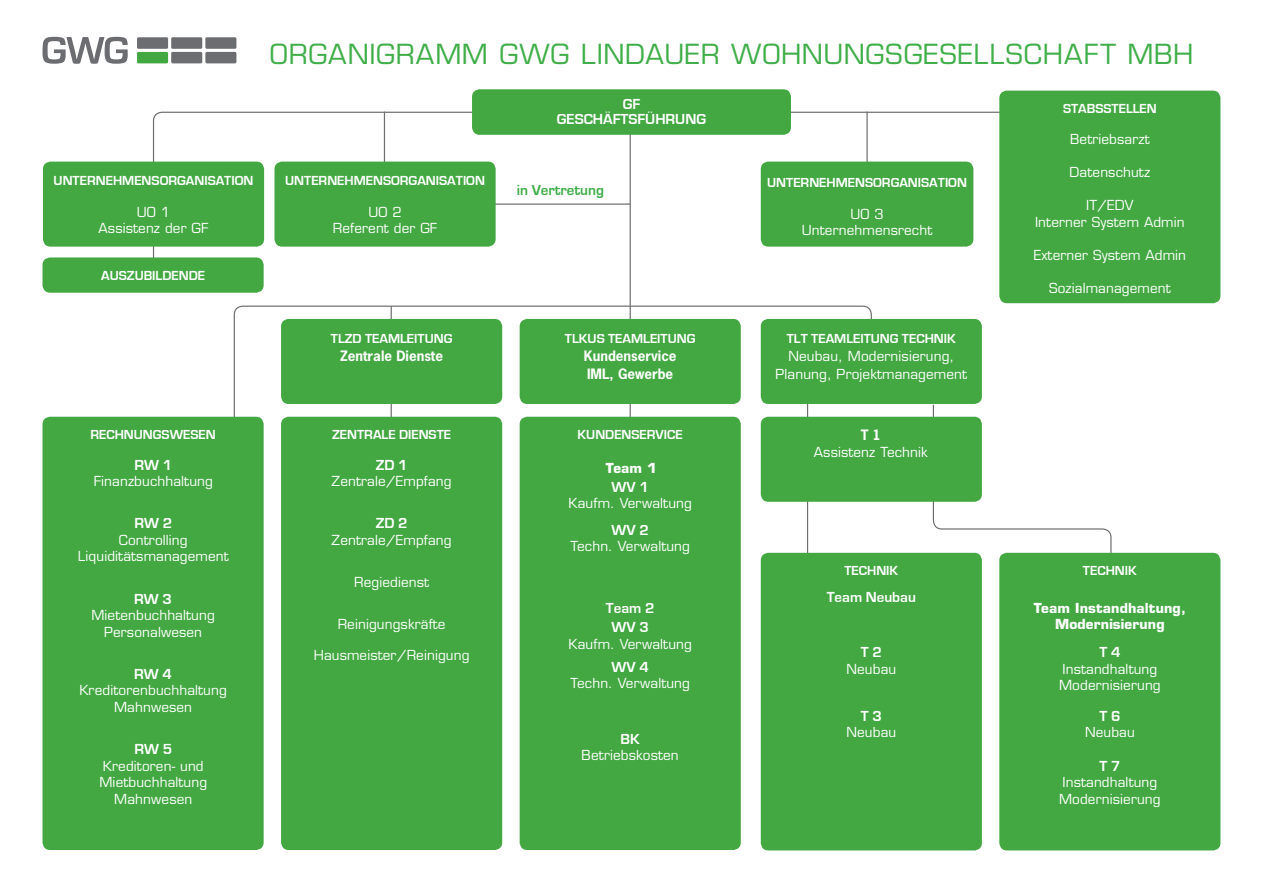
<style>
.page{position:relative;width:1263px;height:893px;background:#fff}
.page>*{position:absolute;margin:0;border:0;box-sizing:border-box;transform-origin:0 0}
.t1{font:27px "Eurostile";letter-spacing:.03em;color:#40ae49}
.t2{font:700 15px/19px "Eurostile";color:#fff;text-align:center}
.t3{font:700 15px "Eurostile";color:#40ae49}
.t4{font:13.5px/16.5px "Eurostile";letter-spacing:.01em;color:#fff;text-align:center}
.t5{font:700 13.5px "Eurostile";color:#fff}
.t6{font:700 13.5px/18px "News Gothic";color:#fff}
.t7{font:700 13.5px/16.5px "Eurostile";letter-spacing:.01em;color:#fff;text-align:center}
</style>
<div class="page">
<div style="left:137px;top:52px;width:31px;height:11px;background:#43a842;border-radius:2px"></div>
<div style="left:137px;top:37px;width:31px;height:12px;background:#6c6d70;border-radius:2px"></div>
<div style="left:171px;top:52px;width:31px;height:11px;background:#6c6d70;border-radius:2px"></div>
<div style="left:171px;top:37px;width:31px;height:12px;background:#6c6d70;border-radius:2px"></div>
<div style="left:205px;top:52px;width:31px;height:11px;background:#6c6d70;border-radius:2px"></div>
<div style="left:205px;top:37px;width:31px;height:12px;background:#6c6d70;border-radius:2px"></div>
<svg style="left:43px;top:37px;width:85px;height:27px"></svg>
<hr style="left:630px;top:132px;width:1px;height:290px;background:#6d6e71">
<hr style="left:807px;top:402px;width:1px;height:156px;background:#6d6e71">
<svg style="left:152px;top:111px;width:847px;height:152px"></svg>
<svg style="left:233px;top:305px;width:639px;height:121px"></svg>
<svg style="left:932px;top:404px;width:180px;height:154px"></svg>
<div style="left:43px;top:162px;width:221px;height:85px;background:#43a842;border-radius:8px"></div>
<div style="left:43px;top:257px;width:221px;height:36px;background:#43a842;border-radius:8px"></div>
<div style="left:274px;top:162px;width:222px;height:85px;background:#43a842;border-radius:8px"></div>
<div style="left:281px;top:319px;width:221px;height:85px;background:#43a842;border-radius:8px"></div>
<div style="left:281px;top:417px;width:221px;height:433px;background:#43a842;border-radius:8px"></div>
<div style="left:43px;top:417px;width:221px;height:433px;background:#43a842;border-radius:8px"></div>
<div style="left:520px;top:319px;width:221px;height:85px;background:#43a842;border-radius:8px"></div>
<div style="left:520px;top:417px;width:221px;height:433px;background:#43a842;border-radius:8px"></div>
<div style="left:761px;top:319px;width:221px;height:85px;background:#43a842;border-radius:8px"></div>
<div style="left:761px;top:417px;width:221px;height:85px;background:#43a842;border-radius:8px"></div>
<div style="left:761px;top:553px;width:221px;height:297px;background:#43a842;border-radius:8px"></div>
<div style="left:999px;top:553px;width:221px;height:297px;background:#43a842;border-radius:8px"></div>
<div style="left:761px;top:162px;width:212px;height:85px;background:#43a842;border-radius:8px"></div>
<div style="left:999px;top:91px;width:221px;height:212px;background:#43a842;border-radius:8px"></div>
<div style="left:472px;top:89px;width:319px;height:46px;background:#43a842;border-radius:8px"></div>
<p class="t5" style="left:54px;top:173px;width:201px">UNTERNEHMENSORGANISATION</p>
<p class="t4" style="left:99px;top:204px;width:111px">UO 1<br>Assistenz der GF</p>
<p class="t5" style="left:101px;top:268px;width:105px">AUSZUBILDENDE</p>
<h1 class="t1" style="left:270px;top:38px;width:925px">ORGANIGRAMM GWG LINDAUER WOHNUNGSGESELLSCHAFT MBH</h1>
<p class="t5" style="left:285px;top:173px;width:201px">UNTERNEHMENSORGANISATION</p>
<p class="t4" style="left:333px;top:204px;width:106px">UO 2<br>Referent der GF</p>
<p class="t2" style="left:557px;top:97px;width:151px;line-height:15px">GF<br>GESCHÄFTSFÜHRUNG</p>
<p class="t3" style="left:517px;top:182px;width:89px">in Vertretung</p>
<p class="t5" style="left:331px;top:331px;width:123px">TLZD TEAMLEITUNG</p>
<p class="t6" style="left:340px;top:346px;width:104px">Zentrale Dienste</p>
<p class="t5" style="left:565px;top:331px;width:132px">TLKUS TEAMLEITUNG</p>
<p class="t6" style="left:584px;top:346px;width:94px">Kundenservice<br>IML, Gewerbe</p>
<p class="t5" style="left:767px;top:175px;width:201px">UNTERNEHMENSORGANISATION</p>
<p class="t4" style="left:802px;top:206px;width:132px">UO 3<br>Unternehmensrecht</p>
<p class="t5" style="left:787px;top:331px;width:171px">TLT TEAMLEITUNG TECHNIK</p>
<p class="t4" style="left:775px;top:347px;width:193px;line-height:18px">Neubau, Modernisierung,<br>Planung, Projektmanagement</p>
<p class="t5" style="left:1063px;top:101px;width:95px">STABSSTELLEN</p>
<p class="t4" style="left:1070px;top:131px;width:81px">Betriebsarzt</p>
<p class="t4" style="left:1069px;top:164px;width:82px">Datenschutz</p>
<p class="t4" style="left:1035px;top:197px;width:151px">IT/EDV<br>Interner System Admin</p>
<p class="t4" style="left:1034px;top:247px;width:154px">Externer System Admin</p>
<p class="t4" style="left:1049px;top:280px;width:123px">Sozialmanagement</p>
<p class="t5" style="left:90px;top:427px;width:127px">RECHNUNGSWESEN</p>
<p class="t2" style="left:134px;top:456px;width:39px">RW 1</p>
<p class="t4" style="left:94px;top:473px;width:121px">Finanzbuchhaltung</p>
<p class="t2" style="left:134px;top:514px;width:39px">RW 2</p>
<p class="t4" style="left:78px;top:532px;width:152px">Controlling<br>Liquiditätsmanagement</p>
<p class="t2" style="left:134px;top:589px;width:39px">RW 3</p>
<p class="t4" style="left:91px;top:607px;width:125px">Mietenbuchhaltung<br>Personalwesen</p>
<p class="t2" style="left:134px;top:665px;width:39px">RW 4</p>
<p class="t4" style="left:79px;top:682px;width:149px">Kreditorenbuchhaltung<br>Mahnwesen</p>
<p class="t2" style="left:134px;top:740px;width:39px">RW 5</p>
<p class="t4" style="left:99px;top:758px;width:109px">Kreditoren- und<br>Mietbuchhaltung<br>Mahnwesen</p>
<p class="t5" style="left:332px;top:427px;width:121px">ZENTRALE DIENSTE</p>
<p class="t2" style="left:376px;top:456px;width:33px">ZD 1</p>
<p class="t4" style="left:332px;top:473px;width:122px">Zentrale/Empfang</p>
<p class="t2" style="left:376px;top:514px;width:33px">ZD 2</p>
<p class="t4" style="left:332px;top:532px;width:122px">Zentrale/Empfang</p>
<p class="t4" style="left:354px;top:574px;width:77px">Regiedienst</p>
<p class="t4" style="left:338px;top:616px;width:109px">Reinigungskräfte</p>
<p class="t4" style="left:314px;top:647px;width:157px">Hausmeister/Reinigung</p>
<p class="t5" style="left:577px;top:427px;width:107px">KUNDENSERVICE</p>
<p class="t7" style="left:606px;top:460px;width:53px">Team 1</p>
<p class="t2" style="left:611px;top:477px;width:39px">WV 1</p>
<p class="t4" style="left:568px;top:495px;width:125px">Kaufm. Verwaltung</p>
<p class="t2" style="left:611px;top:521px;width:39px">WV 2</p>
<p class="t4" style="left:570px;top:538px;width:121px">Techn. Verwaltung</p>
<p class="t2" style="left:606px;top:599px;width:50px">Team 2<br>WV 3</p>
<p class="t4" style="left:568px;top:636px;width:125px">Kaufm. Verwaltung</p>
<p class="t2" style="left:611px;top:658px;width:39px">WV 4</p>
<p class="t4" style="left:570px;top:675px;width:121px">Techn. Verwaltung</p>
<p class="t2" style="left:621px;top:730px;width:21px">BK</p>
<p class="t4" style="left:582px;top:747px;width:99px">Betriebskosten</p>
<p class="t6" style="left:861px;top:426px;width:22px">T 1</p>
<p class="t4" style="left:814px;top:444px;width:115px">Assistenz Technik</p>
<p class="t5" style="left:844px;top:563px;width:55px">TECHNIK</p>
<p class="t2" style="left:827px;top:588px;width:91px">Team Neubau</p>
<p class="t2" style="left:861px;top:643px;width:23px">T 2</p>
<p class="t4" style="left:846px;top:660px;width:51px">Neubau</p>
<p class="t2" style="left:861px;top:706px;width:23px">T 3</p>
<p class="t4" style="left:846px;top:724px;width:51px">Neubau</p>
<p class="t5" style="left:1083px;top:563px;width:55px">TECHNIK</p>
<p class="t7" style="left:1034px;top:599px;width:153px">Team Instandhaltung,<br>Modernisierung</p>
<p class="t2" style="left:1099px;top:643px;width:23px">T 4</p>
<p class="t4" style="left:1059px;top:660px;width:103px;text-align:left">Instandhaltung<br>Modernisierung</p>
<p class="t2" style="left:1099px;top:706px;width:23px">T 6</p>
<p class="t4" style="left:1085px;top:724px;width:51px">Neubau</p>
<p class="t2" style="left:1099px;top:756px;width:23px">T 7</p>
<p class="t4" style="left:1059px;top:774px;width:103px;text-align:left">Instandhaltung<br>Modernisierung</p>
</div>
